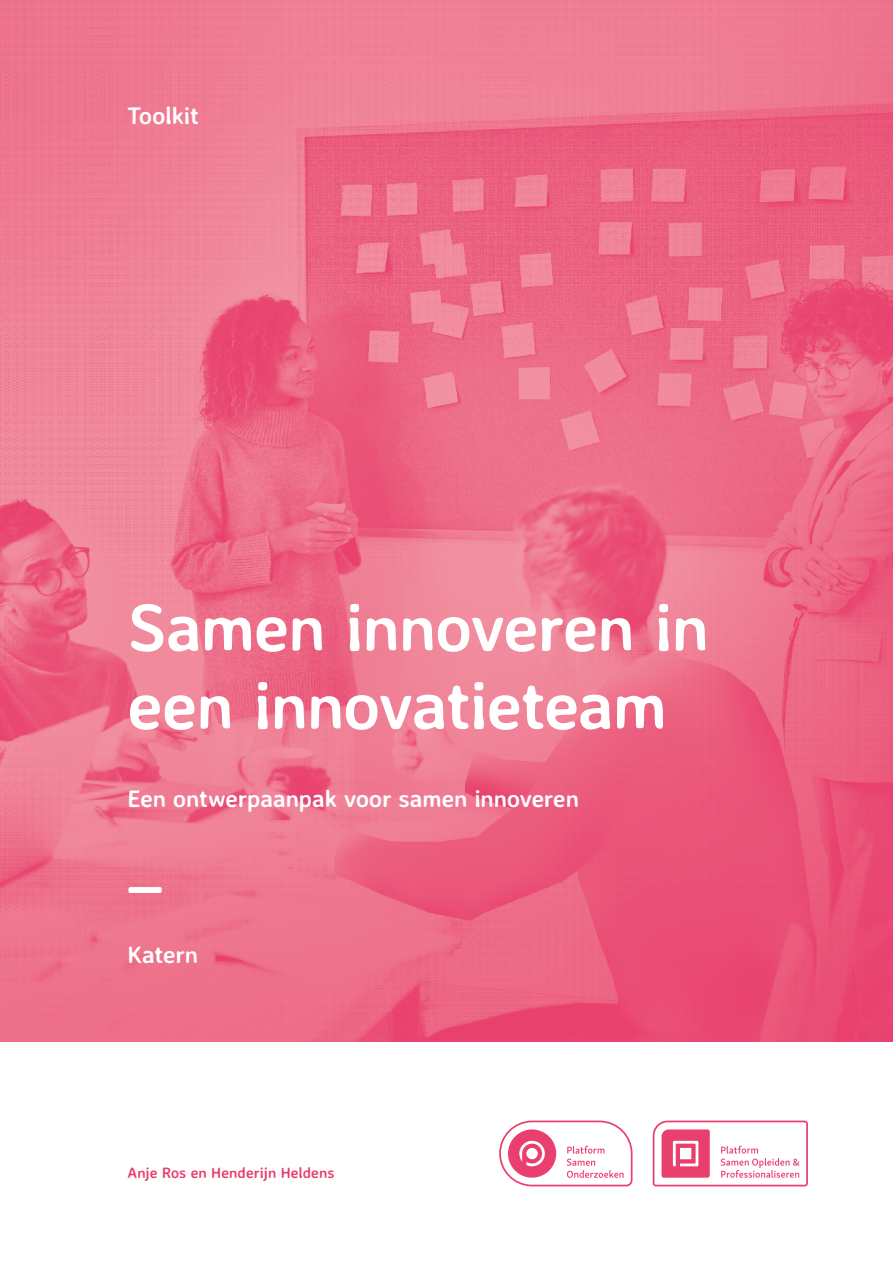
<style>
.page{position:relative;width:893px;height:1263px;background:#fff}
.page>*{position:absolute;margin:0;border:0;box-sizing:border-box;transform-origin:0 0}
.t1{font:700 67.5px/78px "Averia Sans Libre";letter-spacing:-.02em;color:#fff}
.t2{font:700 24px "Averia Sans Libre";letter-spacing:-.01em;color:#fff}
.t3{font:700 15px "Averia Sans Libre";color:#e93f6e}
</style>
<div class="page">
<img style="left:0;top:0;width:893px;height:1041px">
<svg style="left:499px;top:1120px;width:133px;height:66px"></svg>
<svg style="left:653px;top:1120px;width:155px;height:66px"></svg>
<p class="t2" style="left:128px;top:100px;width:73px">Toolkit</p>
<h1 class="t1" style="left:128px;top:587px;width:583px">Samen innoveren in een innovatieteam</h1>
<p class="t2" style="left:128px;top:783px;width:453px">Een ontwerpaanpak voor samen innoveren</p>
<h1 class="t1" style="left:128px;top:821px;width:37px">_</h1>
<p class="t2" style="left:128px;top:940px;width:72px">Katern</p>
<p class="t3" style="left:128px;top:1163px;width:208px">Anje Ros en Henderijn Heldens</p>
</div>
